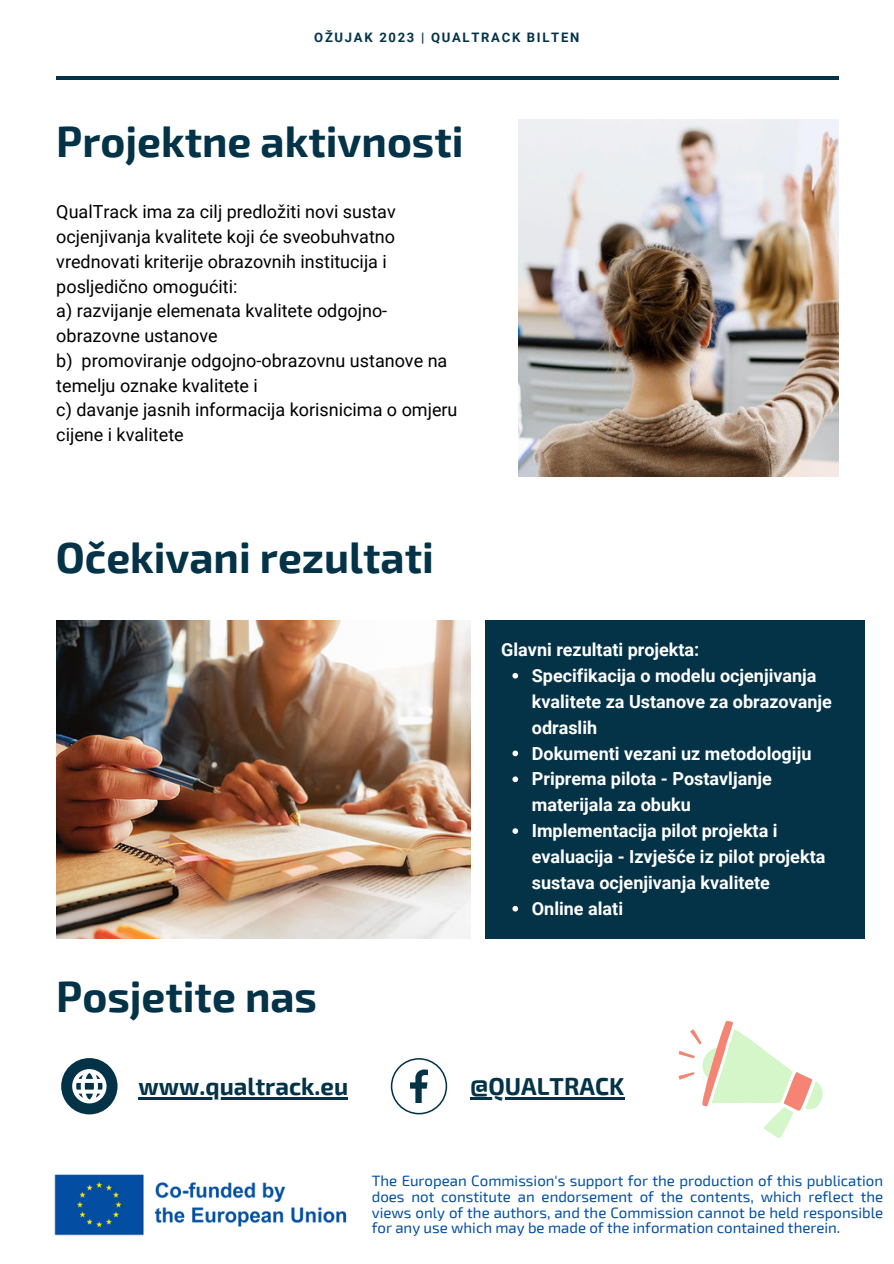
<style>
.page{position:relative;width:894px;height:1264px;background:#fff}
.page>*{position:absolute;margin:0;border:0;box-sizing:border-box;transform-origin:0 0}
.t1{font:700 42.45px "Exo 2";color:#043348}
.t2{font:700 24px "Exo 2";color:#043348}
.t3{font:18px/24.8px "Roboto";color:#000}
.t4{font:700 18px/25.8px "Roboto";color:#fff}
.t5{font:15px/15.8px "Exo 2";color:#044ea2;text-align:justify}
.t6{font:700 13.05px "Roboto";letter-spacing:.13em;color:#043348}
</style>
<div class="page">
<img style="left:518px;top:120px;width:320px;height:356px">
<div style="left:485px;top:620px;width:379px;height:318px;background:#043348"></div>
<hr style="left:56px;top:76px;width:782px;height:4px;background:#043348">
<img style="left:56px;top:620px;width:414px;height:318px">
<svg style="left:61px;top:1058px;width:56px;height:56px"></svg>
<svg style="left:390px;top:1058px;width:57px;height:56px"></svg>
<img style="left:54px;top:1174px;width:293px;height:62px">
<svg style="left:678px;top:1021px;width:144px;height:116px"></svg>
<svg style="left:512px;top:673px;width:6px;height:5px"></svg>
<svg style="left:512px;top:750px;width:6px;height:6px"></svg>
<svg style="left:512px;top:776px;width:6px;height:6px"></svg>
<svg style="left:512px;top:828px;width:6px;height:5px"></svg>
<svg style="left:512px;top:905px;width:6px;height:6px"></svg>
<hr style="left:139px;top:1096px;width:209px;height:3px;background:#043348">
<hr style="left:470px;top:1096px;width:154px;height:3px;background:#043348">
<p class="t6" style="left:314px;top:30px;width:266px">OŽUJAK 2023 | QUALTRACK BILTEN</p>
<p class="t1" style="left:56px;top:114px;width:408px">Projektne aktivnosti</p>
<p class="t3" style="left:56px;top:200px;width:402px">QualTrack ima za cilj predložiti novi sustav ocjenjivanja kvalitete koji će sveobuhvatno vrednovati kriterije obrazovnih institucija i posljedično omogućiti:<br>a) razvijanje elemenata kvalitete odgojno&shy;obrazovne ustanove<br>b) promoviranje odgojno-obrazovnu ustanove na temelju oznake kvalitete i<br>c) davanje jasnih informacija korisnicima o omjeru cijene i kvalitete</p>
<p class="t1" style="left:56px;top:530px;width:379px">Očekivani rezultati</p>
<h1 class="t1" style="left:56px;top:968px;width:262px">Posjetite nas</h1>
<h5 class="t4" style="left:501px;top:637px;width:199px">Glavni rezultati projekta:</h5>
<p class="t4" style="left:531px;top:663px;width:301px">Specifikacija o modelu ocjenjivanja kvalitete za Ustanove za obrazovanje odraslih</p>
<h1 class="t4" style="left:531px;top:740px;width:281px">Dokumenti vezani uz metodologiju</h1>
<p class="t4" style="left:531px;top:766px;width:241px">Priprema pilota - Postavljanje materijala za obuku</p>
<p class="t4" style="left:531px;top:818px;width:295px">Implementacija pilot projekta i evaluacija - Izvješće iz pilot projekta sustava ocjenjivanja kvalitete</p>
<h4 class="t4" style="left:531px;top:895px;width:93px">Online alati</h4>
<p class="t2" style="left:139px;top:1070px;width:211px">www.qualtrack.eu</p>
<h3 class="t2" style="left:470px;top:1070px;width:155px">@QUALTRACK</h3>
<p class="t5" style="left:372px;top:1172px;width:512px">The European Commission's support for the production of this publication does not constitute an endorsement of the contents, which reflect the views only of the authors, and the Commission cannot be held responsible for any use which may be made of the information contained therein.</p>
</div>
